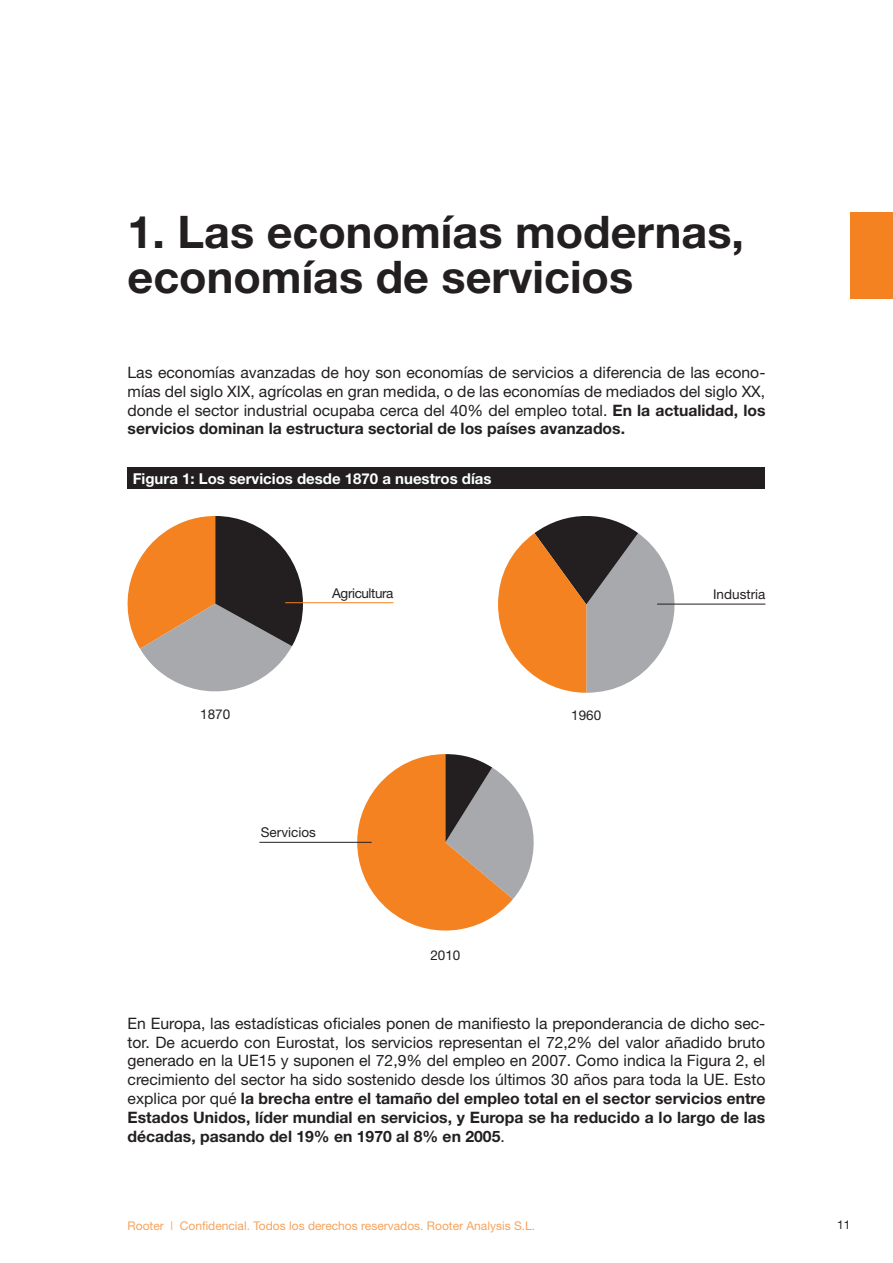
<style>
.page{position:relative;width:893px;height:1263px;background:#fff}
.page>*{position:absolute;margin:0;border:0;box-sizing:border-box;transform-origin:0 0}
.t1{font:700 45px/45px "Helvetica Neue";color:#231f20}
.t2{font:15.75px/18.9px "Helvetica Neue";color:#231f20;text-align:justify}
.t3{font:700 15px "Helvetica Neue";color:#fff}
.t4{font:13.5px "Helvetica Neue";color:#231f20}
.t5{font:13.5px "Helvetica Neue";letter-spacing:-.03em;color:#231f20}
.t6{font:12px "Helvetica Neue";color:#f8a35c}
.t7{font:12px "Helvetica Neue";color:#231f20}
.s1{font-weight:700}
</style>
<div class="page">
<div style="left:128px;top:468px;width:637px;height:21px;background:#231f20"></div>
<div style="left:850px;top:213px;width:43px;height:86px;background:#f58220"></div>
<svg style="left:127px;top:516px;width:176px;height:176px"></svg>
<hr style="left:285px;top:602px;width:108px;height:1px;background:#f58220">
<svg style="left:346px;top:754px;width:188px;height:177px"></svg>
<hr style="left:259px;top:842px;width:113px;height:1px;background:#231f20">
<svg style="left:498px;top:516px;width:188px;height:177px"></svg>
<hr style="left:657px;top:604px;width:108px;height:1px;background:#231f20">
<h1 class="t1" style="left:128px;top:208px;width:618px">1. Las economías modernas, economías de servicios</h1>
<p class="t2" style="left:128px;top:362px;width:639px">Las economías avanzadas de hoy son economías de servicios a diferencia de las econo&shy;mías del siglo XIX, agrícolas en gran medida, o de las economías de mediados del siglo XX, donde el sector industrial ocupaba cerca del 40% del empleo total. <span class="s1">En la actualidad, los servicios dominan la estructura sectorial de los países avanzados.</span></p>
<p class="t3" style="left:133px;top:469px;width:360px">Figura 1: Los servicios desde 1870 a nuestros días</p>
<p class="t5" style="left:332px;top:585px;width:63px">Agricultura</p>
<p class="t4" style="left:200px;top:706px;width:32px">1870</p>
<p class="t4" style="left:261px;top:824px;width:56px">Servicios</p>
<p class="t4" style="left:430px;top:947px;width:32px">2010</p>
<p class="t4" style="left:571px;top:707px;width:32px">1960</p>
<p class="t4" style="left:713px;top:586px;width:54px">Industria</p>
<p class="t2" style="left:128px;top:1013px;width:639px">En Europa, las estadísticas oficiales ponen de manifiesto la preponderancia de dicho sec&shy;tor. De acuerdo con Eurostat, los servicios representan el 72,2% del valor añadido bruto generado en la UE15 y suponen el 72,9% del empleo en 2007. Como indica la Figura 2, el crecimiento del sector ha sido sostenido desde los últimos 30 años para toda la UE. Esto explica por qué <span class="s1">la brecha entre el tamaño del empleo total en el sector servicios entre Estados Unidos, líder mundial en servicios, y Europa se ha reducido a lo largo de las décadas, pasando del 19% en 1970 al 8% en 2005</span>.</p>
<p class="t6" style="left:128px;top:1219px;width:409px">Rooter | Confidencial. Todos los derechos reservados. Rooter Analysis S.L.</p>
<p class="t7" style="left:837px;top:1218px;width:15px">11</p>
</div>
